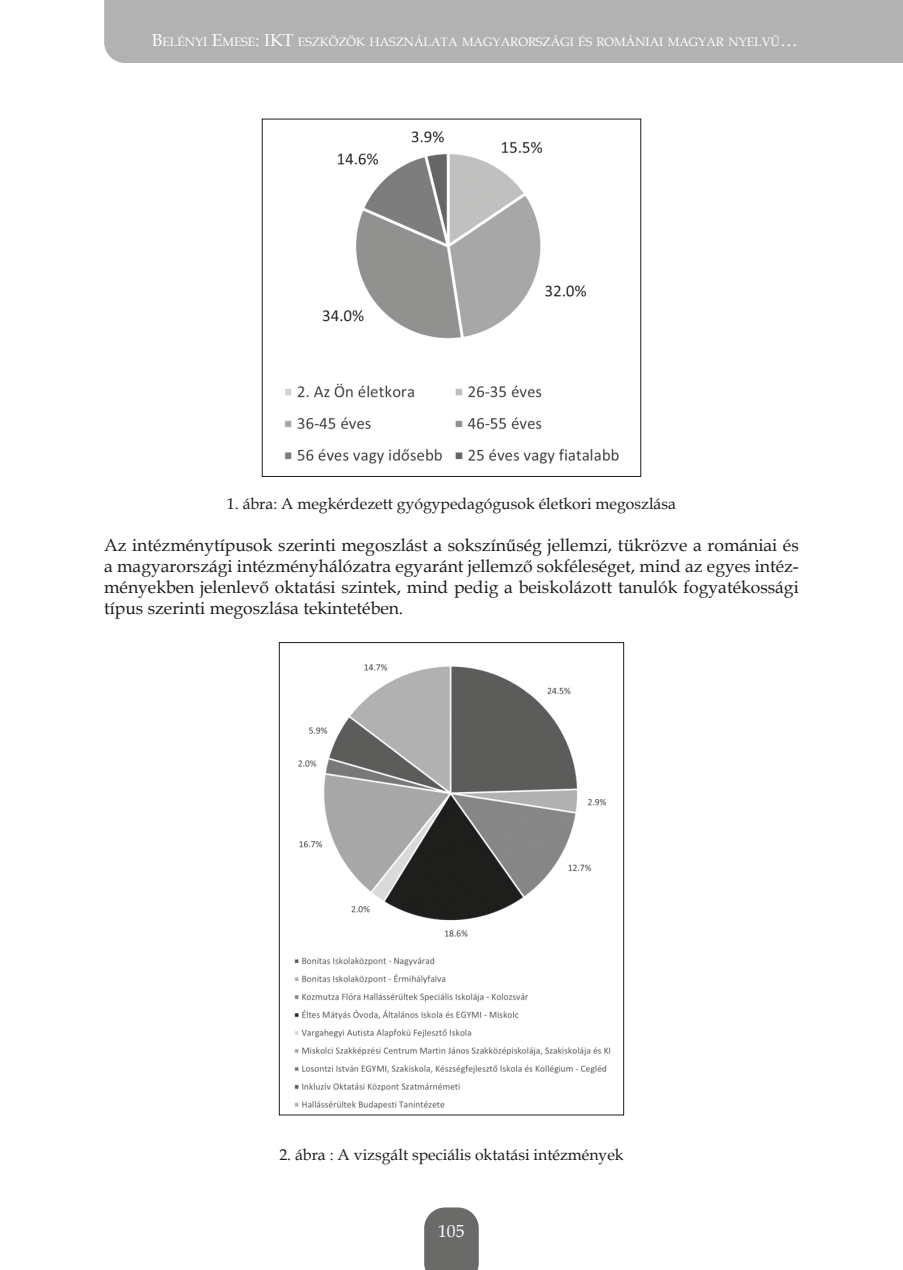
<style>
.page{position:relative;width:903px;height:1270px;background:#fff}
.page>*{position:absolute;margin:0;border:0;box-sizing:border-box;transform-origin:0 0}
.t1{font:17.5px/21px "Book Antiqua";color:#1d1d1b;text-align:justify}
.t2{font:17.5px "Book Antiqua";color:#fff}
.t3{font:15.75px "Book Antiqua";color:#1d1d1b}
.t4{font:12.25px "Book Antiqua";color:#fff}
.s1{font-size:17.5px}
</style>
<div class="page">
<svg style="left:424px;top:1207px;width:55px;height:63px;background:#747472"></svg>
<div style="left:104px;top:0;width:799px;height:63px;background:#b2b2b2"></div>
<img style="left:285px;top:131px;width:334px;height:333px">
<img style="left:294px;top:664px;width:317px;height:446px">
<p class="t4" style="left:152px;top:33px;width:647px"><span class="s1">B</span>ELÉNYI <span class="s1">E</span>MESE<span class="s1">: IKT</span> ESZKÖZÖK HASZNÁLATA MAGYARORSZÁGI ÉS ROMÁNIAI MAGYAR NYELVŰ<span class="s1">…</span></p>
<p class="t3" style="left:227px;top:493px;width:451px">1. ábra: A megkérdezett gyógypedagógusok életkori megoszlása</p>
<p class="t1" style="left:104px;top:534px;width:696px">Az intézménytípusok szerinti megoszlást a sokszínűség jellemzi, tükrözve a romániai és a magyarországi intézményhálózatra egyaránt jellemző sokféleséget, mind az egyes intéz&shy;ményekben jelenlevő oktatási szintek, mind pedig a beiskolázott tanulók fogyatékossági típus szerinti megoszlása tekintetében.</p>
<p class="t3" style="left:279px;top:1144px;width:346px">2. ábra : A vizsgált speciális oktatási intézmények</p>
<p class="t2" style="left:438px;top:1219px;width:28px">105</p>
</div>
